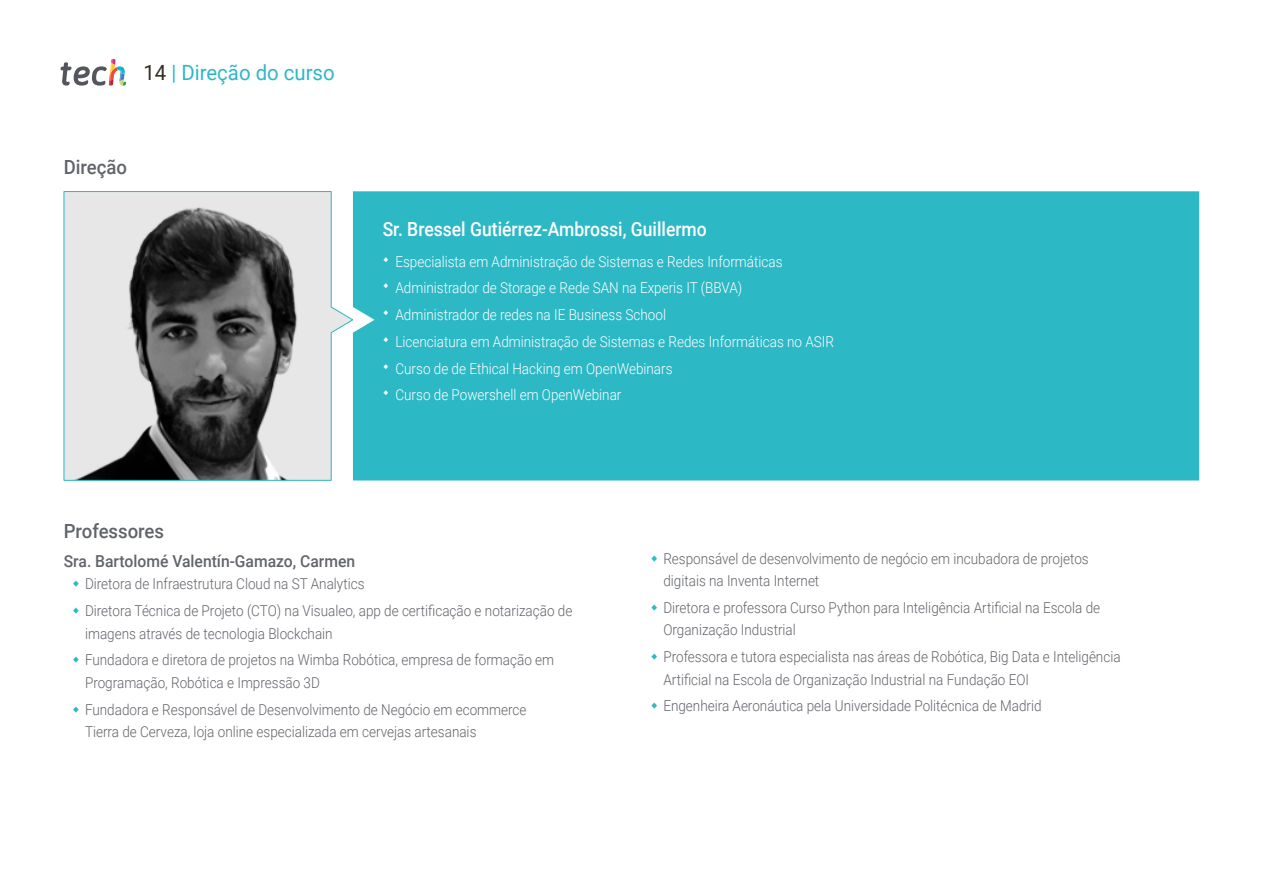
<style>
.page{position:relative;width:1263px;height:893px;background:#fff}
.page>*{position:absolute;margin:0;border:0;box-sizing:border-box;transform-origin:0 0}
.t1{font:21px "Roboto";color:#2db8c5}
.t2{font:500 19.5px "Roboto";color:#fff;scale:.9 1}
.t3{font:500 19.5px "Roboto";color:#61646a;scale:.95 1}
.t4{font:500 16.5px "Roboto";color:#61646a;scale:.95 1}
.t5{font:300 15px/26.7px "Roboto";color:#61646a;scale:.9 1}
.t6{font:300 15px/26.7px "Roboto";color:#fff;scale:.9 1}
.s1{color:#312e20}
</style>
<div class="page">
<svg style="left:61px;top:59px;width:65px;height:27px"></svg>
<div style="left:353px;top:191px;width:846px;height:289px;background:#2db8c5"></div>
<svg style="left:64px;top:191px;width:289px;height:290px;background:#9c9e9e"></svg>
<svg style="left:384px;top:257px;width:4px;height:5px"></svg>
<svg style="left:384px;top:284px;width:4px;height:5px"></svg>
<svg style="left:384px;top:310px;width:4px;height:5px"></svg>
<svg style="left:384px;top:337px;width:4px;height:5px"></svg>
<svg style="left:384px;top:364px;width:4px;height:5px"></svg>
<svg style="left:384px;top:391px;width:4px;height:5px"></svg>
<h1 class="t1" style="left:144px;top:57px;width:193px"><span class="s1">14</span> | Direção do curso</h1>
<h2 class="t3" style="left:64px;top:154px;width:68px">Direção</h2>
<h2 class="t3" style="left:64px;top:517px;width:107px">Professores</h2>
<h2 class="t2" style="left:383px;top:215px;width:362px">Sr. Bressel Gutiérrez-Ambrossi, Guillermo</h2>
<p class="t6" style="left:395px;top:247px;width:489px">Especialista em Administração de Sistemas e Redes Informáticas Administrador de Storage e Rede SAN na Experis IT (BBVA)<br>Administrador de redes na IE Business School<br>Licenciatura em Administração de Sistemas e Redes Informáticas no ASIR Curso de de Ethical Hacking em OpenWebinars<br>Curso de Powershell em OpenWebinar</p>
<p class="t4" style="left:64px;top:550px;width:308px">Sra. Bartolomé Valentín-Gamazo, Carmen</p>
<p class="t5" style="left:85px;top:570px;width:543px">Diretora de Infraestrutura Cloud na ST Analytics<br>Diretora Técnica de Projeto (CTO) na Visualeo, app de certificação e notarização de</p>
<p class="t5" style="left:85px;top:619px;width:523px">imagens através de tecnologia Blockchain<br>Fundadora e diretora de projetos na Wimba Robótica, empresa de formação em</p>
<p class="t5" style="left:85px;top:669px;width:492px">Programação, Robótica e Impressão 3D<br>Fundadora e Responsável de Desenvolvimento de Negócio em ecommerce</p>
<p class="t5" style="left:85px;top:718px;width:436px">Tierra de Cerveza, loja online especializada em cervejas artesanais</p>
<p class="t5" style="left:663px;top:546px;width:474px;line-height:22.5px">Responsável de desenvolvimento de negócio em incubadora de projetos digitais na Inventa Internet</p>
<p class="t5" style="left:663px;top:596px;width:487px;line-height:22.5px">Diretora e professora Curso Python para Inteligência Artificial na Escola de<br>Organização Industrial</p>
<p class="t5" style="left:663px;top:645px;width:509px;line-height:22.5px">Professora e tutora especialista nas áreas de Robótica, Big Data e Inteligência<br>Artificial na Escola de Organização Industrial na Fundação EOI</p>
<p class="t5" style="left:663px;top:692px;width:422px">Engenheira Aeronáutica pela Universidade Politécnica de Madrid</p>
</div>
